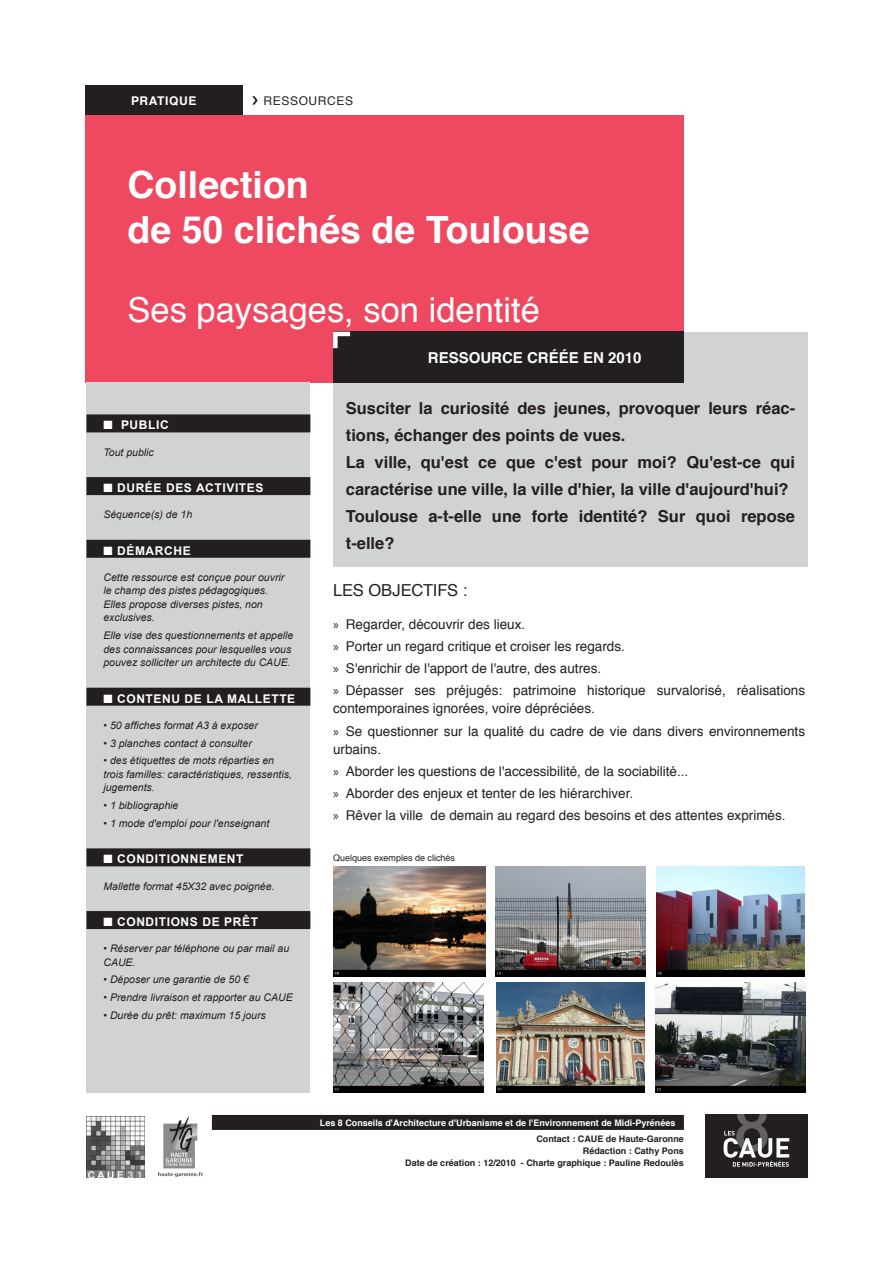
<style>
.page{position:relative;width:893px;height:1263px;background:#fff}
.page>*{position:absolute;margin:0;border:0;box-sizing:border-box;transform-origin:0 0}
.Sous-titre{font:700 37.5px "Helvetica";color:#fff}
.Sous-titre-2{font:34.5px "Helvetica";color:#fff}
.Chapeau__bloc{font:700 16.5px/27px "Helvetica";color:#231f20}
.Contenu___Titre{font:16.5px "Helvetica";letter-spacing:-.01em;color:#231f20}
.Lieu__date{font:700 15px "Helvetica";color:#fff}
.Contenu___Sous-titre{font:13.5px/18px "Helvetica";color:#231f20}
.Encart___Titre{font:700 12px "Arial";letter-spacing:.05em;color:#fff}
.Genre{font:12px "Helvetica";letter-spacing:.05em;color:#231f20}
.t1{font:700 12px "Helvetica";letter-spacing:.05em;color:#fff}
.Encart___Texte{font:italic 10.5px/13.5px "Arial";color:#231f20}
.t2{font:700 9px "Helvetica";color:#231f20}
.t3{font:700 9px "Helvetica";color:#fff}
.Contenu___texte{font:9px "Helvetica";color:#231f20}
.s1{font-family:"Myriad Pro"}
</style>
<div class="page">
<div style="left:85px;top:115px;width:599px;height:268px;background:#ef4861"></div>
<div style="left:85px;top:85px;width:157px;height:30px;background:#231f20"></div>
<svg style="left:252px;top:96px;width:6px;height:9px"></svg>
<div style="left:333px;top:332px;width:475px;height:234px;background:#d1d2d4"></div>
<div style="left:86px;top:383px;width:224px;height:710px;background:#d1d2d4"></div>
<div style="left:86px;top:414px;width:224px;height:18px;background:#231f20"></div>
<div style="left:86px;top:477px;width:224px;height:18px;background:#231f20"></div>
<div style="left:86px;top:540px;width:224px;height:18px;background:#231f20"></div>
<div style="left:86px;top:688px;width:224px;height:18px;background:#231f20"></div>
<div style="left:86px;top:848px;width:224px;height:18px;background:#231f20"></div>
<div style="left:86px;top:911px;width:224px;height:18px;background:#231f20"></div>
<img style="left:333px;top:866px;width:152px;height:111px">
<img style="left:497px;top:982px;width:147px;height:111px">
<img style="left:496px;top:866px;width:149px;height:111px">
<img style="left:333px;top:982px;width:151px;height:111px">
<img style="left:657px;top:866px;width:147px;height:111px">
<img style="left:656px;top:982px;width:149px;height:111px">
<img style="left:86px;top:1116px;width:58px;height:62px">
<img style="left:159px;top:1116px;width:44px;height:60px">
<div style="left:705px;top:1114px;width:103px;height:64px;background:#231f20"></div>
<svg style="left:723px;top:1114px;width:66px;height:53px"></svg>
<div style="left:333px;top:332px;width:351px;height:51px;background:#231f20"></div>
<svg style="left:333px;top:331px;width:22px;height:18px"></svg>
<div style="left:212px;top:1115px;width:472px;height:15px;background:#231f20"></div>
<p class="t1" style="left:131px;top:91px;width:67px">PRATIQUE</p>
<p class="Genre" style="left:264px;top:91px;width:91px">RESSOURCES</p>
<p class="Sous-titre" style="left:128px;top:155px;width:183px">Collection</p>
<p class="Sous-titre" style="left:128px;top:200px;width:463px">de 50 clichés de Toulouse</p>
<p class="Sous-titre-2" style="left:128px;top:284px;width:414px">Ses paysages, son identité</p>
<p class="Encart___Titre" style="left:103px;top:417px;width:67px">■ PUBLIC</p>
<p class="Encart___Texte" style="left:103px;top:445px;width:52px">Tout public</p>
<p class="Encart___Titre" style="left:103px;top:480px;width:162px">■ DURÉE DES ACTIVITES</p>
<p class="Encart___Texte" style="left:103px;top:508px;width:90px">Séquence(s) de 1h</p>
<p class="Encart___Titre" style="left:103px;top:542px;width:89px">■ DÉMARCHE</p>
<p class="Encart___Texte" style="left:103px;top:571px;width:182px">Cette ressource est conçue pour ouvrir le champ des pistes pédagogiques.<br>Elles propose diverses pistes, non exclusives.</p>
<p class="Encart___Texte" style="left:103px;top:629px;width:191px">Elle vise des questionnements et appelle des connaissances pour lesquelles vous pouvez solliciter un architecte du CAUE.</p>
<p class="Encart___Titre" style="left:103px;top:690px;width:193px">■ CONTENU DE LA MALLETTE</p>
<p class="Encart___Texte" style="left:103px;top:718px;width:156px">• 50 affiches format A3 à exposer</p>
<p class="Encart___Texte" style="left:103px;top:736px;width:150px">• 3 planches contact à consulter</p>
<p class="Encart___Texte" style="left:103px;top:754px;width:190px">• des étiquettes de mots réparties en trois familles: caractéristiques, ressentis, jugements.</p>
<p class="Encart___Texte" style="left:103px;top:799px;width:76px">• 1 bibliographie</p>
<p class="Encart___Texte" style="left:103px;top:816px;width:167px">• 1 mode d'emploi pour l'enseignant</p>
<p class="Encart___Titre" style="left:103px;top:851px;width:142px">■ CONDITIONNEMENT</p>
<p class="Encart___Texte" style="left:103px;top:879px;width:173px">Mallette format 45X32 avec poignée.</p>
<p class="Encart___Titre" style="left:103px;top:914px;width:156px">■ CONDITIONS DE PRÊT</p>
<p class="Encart___Texte" style="left:103px;top:942px;width:187px">• Réserver par téléphone ou par mail au<br>CAUE.</p>
<p class="Encart___Texte" style="left:103px;top:973px;width:147px">• Déposer une garantie de 50 €</p>
<p class="Encart___Texte" style="left:103px;top:991px;width:191px">• Prendre livraison et rapporter au CAUE</p>
<p class="Encart___Texte" style="left:103px;top:1009px;width:164px">• Durée du prêt: maximum 15 jours</p>
<p class="Lieu__date" style="left:428px;top:346px;width:215px">RESSOURCE CRÉÉE EN 2010</p>
<p class="Chapeau__bloc" style="left:346px;top:395px;width:451px">Susciter la curiosité des jeunes, provoquer leurs réac&shy;tions, échanger des points de vues.</p>
<p class="Chapeau__bloc" style="left:346px;top:449px;width:451px">La ville, qu'est ce que c'est pour moi? Qu'est-ce qui caractérise une ville, la ville d'hier, la ville d'aujourd'hui?</p>
<p class="Chapeau__bloc" style="left:346px;top:503px;width:451px">Toulouse a-t-elle une forte identité? Sur quoi repose t-elle?</p>
<p class="Contenu___Titre" style="left:333px;top:577px;width:136px">LES OBJECTIFS :</p>
<p class="Contenu___Sous-titre" style="left:333px;top:615px;width:194px"><span class="s1">»</span> Regarder, découvrir des lieux.</p>
<p class="Contenu___Sous-titre" style="left:333px;top:637px;width:293px"><span class="s1">»</span> Porter un regard critique et croiser les regards.</p>
<p class="Contenu___Sous-titre" style="left:333px;top:660px;width:270px"><span class="s1">»</span> S'enrichir de l'apport de l'autre, des autres.</p>
<p class="Contenu___Sous-titre" style="left:333px;top:682px;width:473px"><span class="s1">»</span> Dépasser ses préjugés: patrimoine historique survalorisé, réalisations contemporaines ignorées, voire dépréciées.</p>
<p class="Contenu___Sous-titre" style="left:333px;top:722px;width:473px"><span class="s1">»</span> Se questionner sur la qualité du cadre de vie dans divers environnements urbains.</p>
<p class="Contenu___Sous-titre" style="left:333px;top:763px;width:357px"><span class="s1">»</span> Aborder les questions de l'accessibilité, de la sociabilité...</p>
<p class="Contenu___Sous-titre" style="left:333px;top:785px;width:302px"><span class="s1">»</span> Aborder des enjeux et tenter de les hiérarchiver.</p>
<p class="Contenu___Sous-titre" style="left:333px;top:807px;width:454px"><span class="s1">»</span> Rêver la ville de demain au regard des besoins et des attentes exprimés.</p>
<p class="Contenu___texte" style="left:333px;top:850px;width:124px">Quelques exemples de clichés</p>
<p class="t3" style="left:320px;top:1115px;width:357px">Les 8 Conseils d'Architecture d'Urbanisme et de l'Environnement de Midi-Pyrénées</p>
<p class="t2" style="left:536px;top:1131px;width:149px">Contact : CAUE de Haute-Garonne</p>
<p class="t2" style="left:583px;top:1143px;width:103px">Rédaction : Cathy Pons</p>
<p class="t2" style="left:405px;top:1155px;width:280px">Date de création : 12/2010 - Charte graphique : Pauline Redoulès</p>
</div>
